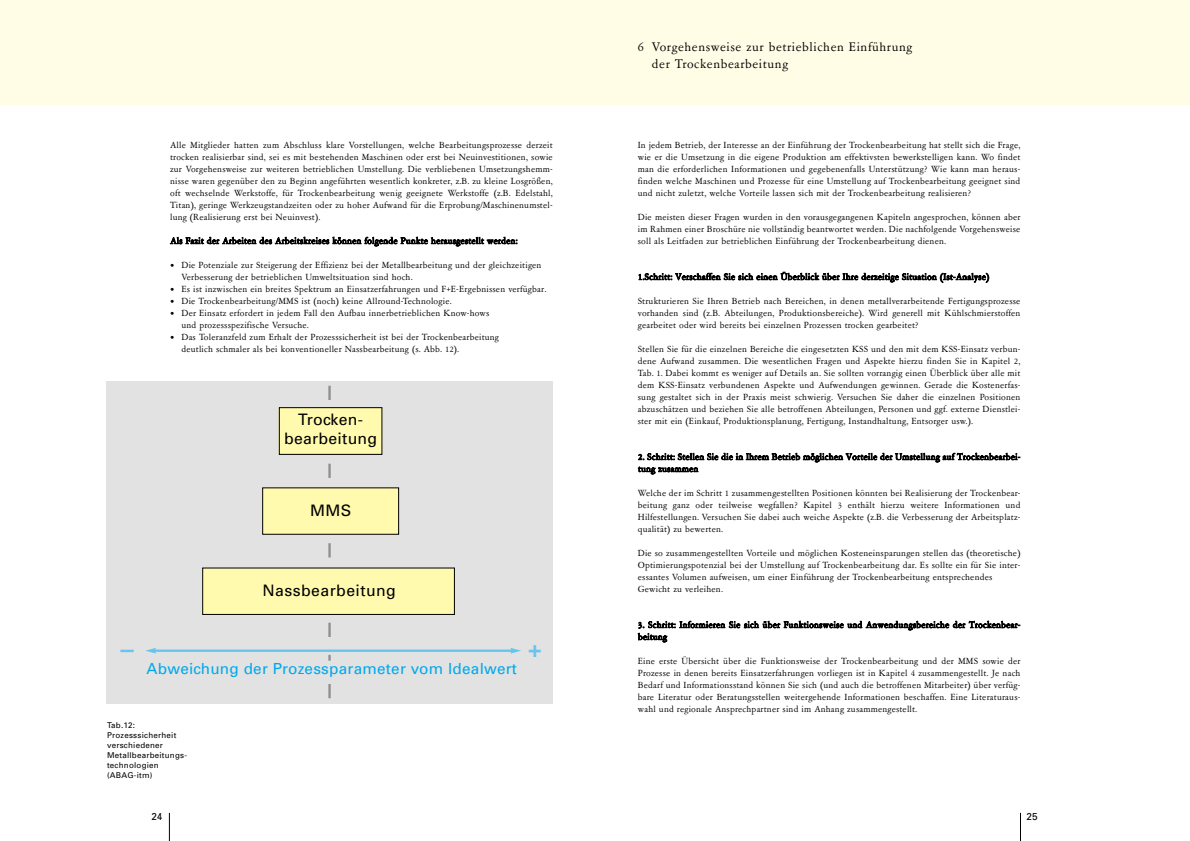
<style>
.page{position:relative;width:1190px;height:841px;background:#fff}
.page>*{position:absolute;margin:0;border:0;box-sizing:border-box;transform-origin:0 0}
.t1{font:900 20.4px "Helvetica BQ";color:#66c4f0}
.t2{font:15.8px/19px "Univers";letter-spacing:.03em;color:#000;text-align:center}
.t3{font:15.3px "Univers";letter-spacing:.015em;color:#00a9ec}
.t4{font:14px/16.8px "Garamont Amst SB";letter-spacing:.045em;color:#000}
.t5{font:10px/12px "Garamont Amst SB";letter-spacing:.02em;color:#000;text-align:justify}
.t6{font:10px "Univers";color:#000}
.t7{font:8px/10px "Univers";letter-spacing:.03em;color:#000}
</style>
<div class="page">
<div style="left:595px;top:0;width:595px;height:105px;background:#fffde6"></div>
<svg style="left:1020px;top:813px;width:1px;height:28px"></svg>
<div style="left:0;top:0;width:602px;height:105px;background:#fffde6"></div>
<svg style="left:169px;top:813px;width:1px;height:28px"></svg>
<div style="left:107px;top:381px;width:446px;height:323px;background:#e2e2e2"></div>
<svg style="left:202px;top:407px;width:253px;height:208px"></svg>
<hr style="left:154px;top:650px;width:358px;height:2px;background:#66c4f0">
<svg style="left:145px;top:648px;width:11px;height:6px"></svg>
<svg style="left:510px;top:648px;width:11px;height:6px"></svg>
<hr style="left:328px;top:386px;width:3px;height:14px;background:#8f8f8f">
<svg style="left:328px;top:655px;width:3px;height:6px"></svg>
<svg style="left:120px;top:650px;width:14px;height:2px"></svg>
<hr style="left:328px;top:464px;width:3px;height:14px;background:#8f8f8f">
<hr style="left:328px;top:543px;width:3px;height:14px;background:#8f8f8f">
<hr style="left:328px;top:623px;width:3px;height:14px;background:#8f8f8f">
<hr style="left:328px;top:684px;width:3px;height:14px;background:#8f8f8f">
<p class="t5" style="left:170px;top:140px;width:384px">Alle Mitglieder hatten zum Abschluss klare Vorstellungen, welche Bearbeitungsprozesse derzeit trocken realisierbar sind, sei es mit bestehenden Maschinen oder erst bei Neuinvestitionen, sowie zur Vorgehensweise zur weiteren betrieblichen Umstellung. Die verbliebenen Umsetzungshemm&shy;nisse waren gegenüber den zu Beginn angeführten wesentlich konkreter, z.B. zu kleine Losgrößen, oft wechselnde Werkstoffe, für Trockenbearbeitung wenig geeignete Werkstoffe (z.B. Edelstahl, Titan), geringe Werkzeugstandzeiten oder zu hoher Aufwand für die Erprobung/Maschinenumstel&shy;lung (Realisierung erst bei Neuinvest).</p>
<p class="t5" style="left:170px;top:236px;width:349px">Als Fazit der Arbeiten des Arbeitskreises können folgende Punkte herausgestellt werden:</p>
<p class="t5" style="left:181px;top:260px;width:362px;text-indent:-11px">• Die Potenziale zur Steigerung der Effizienz bei der Metallbearbeitung und der gleichzeitigen<br>Verbesserung der betrieblichen Umweltsituation sind hoch.</p>
<p class="t5" style="left:170px;top:284px;width:378px">• Es ist inzwischen ein breites Spektrum an Einsatzerfahrungen und F+E-Ergebnissen verfügbar.</p>
<p class="t5" style="left:170px;top:296px;width:283px">• Die Trockenbearbeitung/MMS ist (noch) keine Allround-Technologie.</p>
<p class="t5" style="left:181px;top:308px;width:309px;text-indent:-11px">• Der Einsatz erfordert in jedem Fall den Aufbau innerbetrieblichen Know-hows und prozessspezifische Versuche.</p>
<p class="t5" style="left:181px;top:332px;width:319px;text-indent:-11px">• Das Toleranzfeld zum Erhalt der Prozesssicherheit ist bei der Trockenbearbeitung deutlich schmaler als bei konventioneller Nassbearbeitung (s. Abb. 12).</p>
<h2 class="t2" style="left:284px;top:411px;width:95px">Trocken&shy;bearbeitung</h2>
<h2 class="t2" style="left:310px;top:502px;width:43px">MMS</h2>
<h2 class="t2" style="left:262px;top:583px;width:135px">Nassbearbeitung</h2>
<h3 class="t3" style="left:146px;top:663px;width:372px">Abweichung der Prozessparameter vom Idealwert</h3>
<h1 class="t1" style="left:528px;top:638px;width:15px">+</h1>
<p class="t7" style="left:107px;top:721px;width:81px">Tab.12:<br>Prozesssicherheit verschiedener<br>Metallbearbeitungs&shy;technologien (ABAG-itm)</p>
<h3 class="t4" style="left:652px;top:40px;width:262px;text-indent:-14px">6 Vorgehensweise zur betrieblichen Einführung der Trockenbearbeitung</h3>
<p class="t5" style="left:638px;top:140px;width:384px">In jedem Betrieb, der Interesse an der Einführung der Trockenbearbeitung hat stellt sich die Frage, wie er die Umsetzung in die eigene Produktion am effektivsten bewerkstelligen kann. Wo findet man die erforderlichen Informationen und gegebenenfalls Unterstützung? Wie kann man heraus&shy;finden welche Maschinen und Prozesse für eine Umstellung auf Trockenbearbeitung geeignet sind und nicht zuletzt, welche Vorteile lassen sich mit der Trockenbearbeitung realisieren?</p>
<p class="t5" style="left:638px;top:212px;width:384px">Die meisten dieser Fragen wurden in den vorausgegangenen Kapiteln angesprochen, können aber im Rahmen einer Broschüre nie vollständig beantwortet werden. Die nachfolgende Vorgehensweise soll als Leitfaden zur betrieblichen Einführung der Trockenbearbeitung dienen.</p>
<p class="t5" style="left:638px;top:272px;width:353px">1.Schritt: Verschaffen Sie sich einen Überblick über Ihre derzeitige Situation (Ist-Analyse)</p>
<p class="t5" style="left:638px;top:296px;width:384px">Strukturieren Sie Ihren Betrieb nach Bereichen, in denen metallverarbeitende Fertigungsprozesse vorhanden sind (z.B. Abteilungen, Produktionsbereiche). Wird generell mit Kühlschmierstoffen gearbeitet oder wird bereits bei einzelnen Prozessen trocken gearbeitet?</p>
<p class="t5" style="left:638px;top:344px;width:384px">Stellen Sie für die einzelnen Bereiche die eingesetzten KSS und den mit dem KSS-Einsatz verbun&shy;dene Aufwand zusammen. Die wesentlichen Fragen und Aspekte hierzu finden Sie in Kapitel 2, Tab. 1. Dabei kommt es weniger auf Details an. Sie sollten vorrangig einen Überblick über alle mit dem KSS-Einsatz verbundenen Aspekte und Aufwendungen gewinnen. Gerade die Kostenerfas&shy;sung gestaltet sich in der Praxis meist schwierig. Versuchen Sie daher die einzelnen Positionen abzuschätzen und beziehen Sie alle betroffenen Abteilungen, Personen und ggf. externe Dienstlei&shy;ster mit ein (Einkauf, Produktionsplanung, Fertigung, Instandhaltung, Entsorger usw.).</p>
<p class="t5" style="left:638px;top:452px;width:384px">2. Schritt: Stellen Sie die in Ihrem Betrieb möglichen Vorteile der Umstellung auf Trockenbearbei&shy;tung zusammen</p>
<p class="t5" style="left:638px;top:488px;width:384px">Welche der im Schritt 1 zusammengestellten Positionen könnten bei Realisierung der Trockenbear&shy;beitung ganz oder teilweise wegfallen? Kapitel 3 enthält hierzu weitere Informationen und Hilfestellungen. Versuchen Sie dabei auch weiche Aspekte (z.B. die Verbesserung der Arbeitsplatz&shy;qualität) zu bewerten.</p>
<p class="t5" style="left:638px;top:548px;width:384px;text-align:left">Die so zusammengestellten Vorteile und möglichen Kosteneinsparungen stellen das (theoretische)<br>Optimierungspotenzial bei der Umstellung auf Trockenbearbeitung dar. Es sollte ein für Sie inter&shy;essantes Volumen aufweisen, um einer Einführung der Trockenbearbeitung entsprechendes Gewicht zu verleihen.</p>
<p class="t5" style="left:638px;top:620px;width:384px">3. Schritt: Informieren Sie sich über Funktionsweise und Anwendungsbereiche der Trockenbear&shy;beitung</p>
<p class="t5" style="left:638px;top:656px;width:384px">Eine erste Übersicht über die Funktionsweise der Trockenbearbeitung und der MMS sowie der Prozesse in denen bereits Einsatzerfahrungen vorliegen ist in Kapitel 4 zusammengestellt. Je nach Bedarf und Informationsstand können Sie sich (und auch die betroffenen Mitarbeiter) über verfüg&shy;bare Literatur oder Beratungsstellen weitergehende Informationen beschaffen. Eine Literaturaus&shy;wahl und regionale Ansprechpartner sind im Anhang zusammengestellt.</p>
<p class="t6" style="left:151px;top:813px;width:13px">24</p>
<p class="t6" style="left:1026px;top:813px;width:13px">25</p>
</div>
